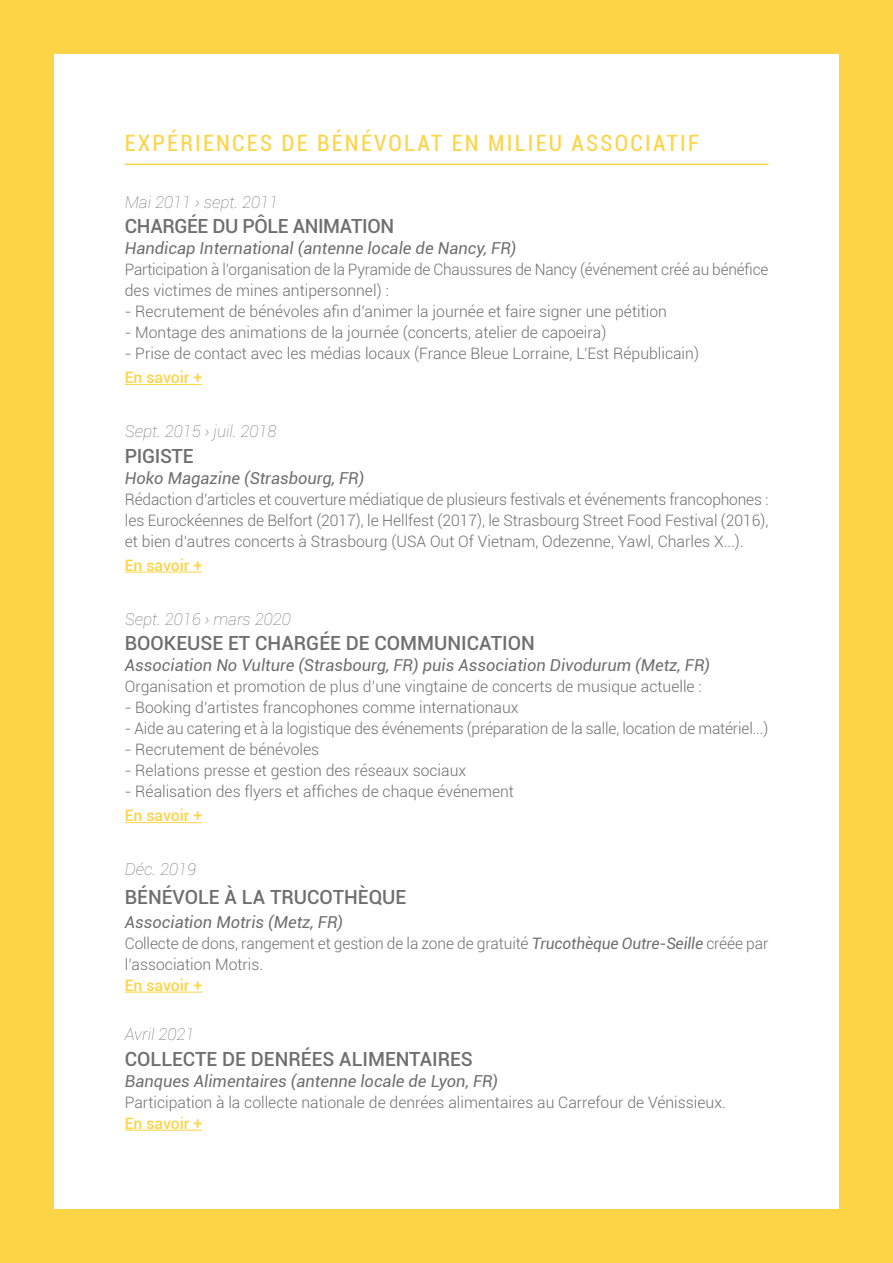
<style>
.page{position:relative;width:893px;height:1263px;background:#fdd446}
.page>*{position:absolute;margin:0;border:0;box-sizing:border-box;transform-origin:0 0}
.t1{font:condensed 22.5px "Roboto";letter-spacing:.1em;color:#fdd446}
.t2{font:500 19.5px "Roboto";color:#706f6f}
.t3{font:500 19.5px "Roboto";letter-spacing:-.02em;color:#706f6f}
.t4{font:italic 16.5px "Roboto";color:#706f6f}
.t5{font:italic 100 16.5px "Roboto";color:#706f6f}
.t6{font:300 15.75px/21px "Roboto";color:#706f6f}
.t7{font:500 15.75px "Roboto";color:#fdd446}
.s1{font-weight:400;font-style:italic}
</style>
<div class="page">
<div style="left:54px;top:54px;width:785px;height:1155px;background:#fff"></div>
<hr style="left:125px;top:164px;width:643px;height:1px;background:#fdd446">
<hr style="left:125px;top:384px;width:77px;height:1px;background:#fdd446">
<hr style="left:125px;top:572px;width:77px;height:1px;background:#fdd446">
<hr style="left:125px;top:822px;width:77px;height:1px;background:#fdd446">
<hr style="left:125px;top:992px;width:77px;height:1px;background:#fdd446">
<hr style="left:125px;top:1130px;width:77px;height:1px;background:#fdd446">
<h1 class="t1" style="left:125px;top:127px;width:576px">EXPÉRIENCES DE BÉNÉVOLAT EN MILIEU ASSOCIATIF</h1>
<p class="t5" style="left:125px;top:191px;width:155px">Mai 2011 › sept. 2011</p>
<p class="t3" style="left:125px;top:213px;width:271px">CHARGÉE DU PÔLE ANIMATION</p>
<p class="t4" style="left:125px;top:237px;width:393px">Handicap International (antenne locale de Nancy, FR)</p>
<p class="t6" style="left:125px;top:259px;width:645px">Participation à l’organisation de la Pyramide de Chaussures de Nancy (événement créé au bénéfice des victimes de mines antipersonnel) :</p>
<p class="t6" style="left:125px;top:301px;width:544px">- Recrutement de bénévoles afin d’animer la journée et faire signer une pétition</p>
<p class="t6" style="left:125px;top:322px;width:483px">- Montage des animations de la journée (concerts, atelier de capoeira)</p>
<p class="t6" style="left:125px;top:343px;width:576px">- Prise de contact avec les médias locaux (France Bleue Lorraine, L’Est Républicain)</p>
<p class="t7" style="left:125px;top:367px;width:79px">En savoir +</p>
<p class="t5" style="left:125px;top:420px;width:153px">Sept. 2015 › juil. 2018</p>
<p class="t3" style="left:125px;top:442px;width:70px">PIGISTE</p>
<p class="t4" style="left:125px;top:466px;width:241px">Hoko Magazine (Strasbourg, FR)</p>
<p class="t6" style="left:125px;top:488px;width:645px;text-align:justify">Rédaction d’articles et couverture médiatique de plusieurs festivals et événements francophones : les Eurockéennes de Belfort (2017), le Hellfest (2017), le Strasbourg Street Food Festival (2016), et bien d’autres concerts à Strasbourg (USA Out Of Vietnam, Odezenne, Yawl, Charles X...).</p>
<p class="t7" style="left:125px;top:554px;width:79px">En savoir +</p>
<p class="t5" style="left:125px;top:608px;width:167px">Sept. 2016 › mars 2020</p>
<p class="t2" style="left:125px;top:630px;width:412px">BOOKEUSE ET CHARGÉE DE COMMUNICATION</p>
<p class="t4" style="left:125px;top:654px;width:587px">Association No Vulture (Strasbourg, FR) puis Association Divodurum (Metz, FR)</p>
<p class="t6" style="left:125px;top:676px;width:578px">Organisation et promotion de plus d’une vingtaine de concerts de musique actuelle :</p>
<p class="t6" style="left:125px;top:697px;width:395px">- Booking d’artistes francophones comme internationaux</p>
<p class="t6" style="left:125px;top:718px;width:645px">- Aide au catering et à la logistique des événements (préparation de la salle, location de matériel...)</p>
<p class="t6" style="left:125px;top:739px;width:196px">- Recrutement de bénévoles</p>
<p class="t6" style="left:125px;top:760px;width:343px">- Relations presse et gestion des réseaux sociaux</p>
<p class="t6" style="left:125px;top:781px;width:391px">- Réalisation des flyers et affiches de chaque événement</p>
<p class="t7" style="left:125px;top:805px;width:79px">En savoir +</p>
<p class="t5" style="left:125px;top:858px;width:73px">Déc. 2019</p>
<p class="t2" style="left:125px;top:883px;width:283px">BÉNÉVOLE À LA TRUCOTHÈQUE</p>
<p class="t4" style="left:125px;top:910px;width:220px">Association Motris (Metz, FR)</p>
<p class="t6" style="left:125px;top:932px;width:645px">Collecte de dons, rangement et gestion de la zone de gratuité <span class="s1">Trucothèque Outre-Seille</span> créée par l’association Motris.</p>
<p class="t7" style="left:125px;top:974px;width:79px">En savoir +</p>
<p class="t5" style="left:125px;top:1023px;width:71px">Avril 2021</p>
<p class="t2" style="left:125px;top:1045px;width:350px">COLLECTE DE DENRÉES ALIMENTAIRES</p>
<p class="t4" style="left:125px;top:1069px;width:375px">Banques Alimentaires (antenne locale de Lyon, FR)</p>
<p class="t6" style="left:125px;top:1091px;width:602px">Participation à la collecte nationale de denrées alimentaires au Carrefour de Vénissieux.</p>
<p class="t7" style="left:125px;top:1112px;width:79px">En savoir +</p>
</div>
